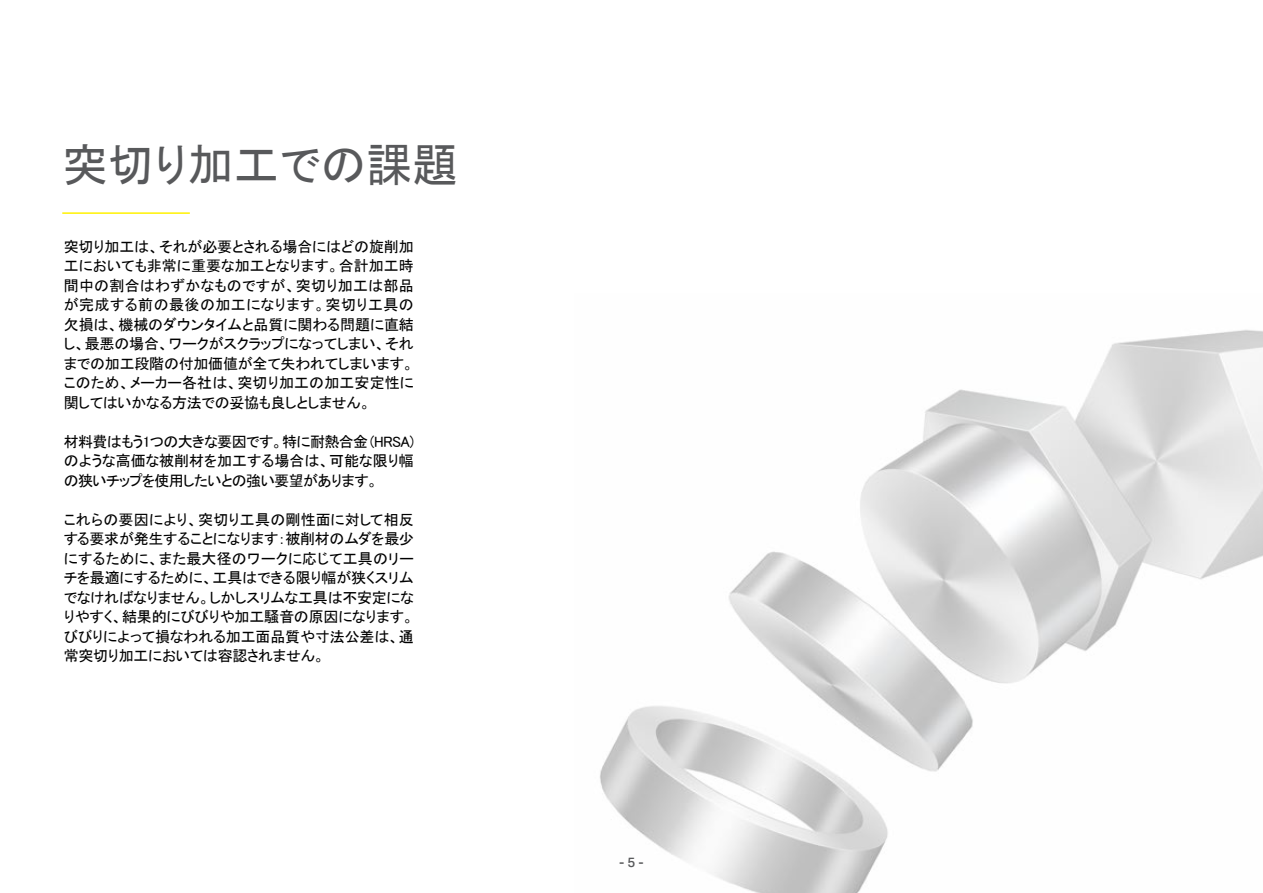
<style>
.page{position:relative;width:1263px;height:893px;background:#fff}
.page>*{position:absolute;margin:0;border:0;box-sizing:border-box;transform-origin:0 0}
.t1{font:45.75px "MS P Gothic";color:#58595b}
.t2{font:15px/19.5px "MS P Gothic";letter-spacing:-.015em;color:#000;text-align:justify}
.t3{font:500 13.5px "Aktiv Grotesk";color:#58595b}
</style>
<div class="page">
<hr style="left:62px;top:212px;width:128px;height:2px;background:#fff200">
<img style="left:600px;top:330px;width:663px;height:563px">
<h1 class="t1" style="left:62px;top:141px;width:397px">突切り加工での課題</h1>
<p class="t2" style="left:64px;top:236px;width:352px">突切り加工は、それが必要とされる場合にはどの旋削加工においても非常に重要な加工となります。合計加工時間中の割合はわずかなものですが、突切り加工は部品が完成する前の最後の加工になります。突切り工具の欠損は、機械のダウンタイムと品質に関わる問題に直結し、最悪の場合、ワークがスクラップになってしまい、それまでの加工段階の付加価値が全て失われてしまいます。このため、メーカー各社は、突切り加工の加工安定性に関してはいかなる方法での妥協も良しとしません。</p>
<p class="t2" style="left:64px;top:431px;width:352px">材料費はもう1つの大きな要因です。特に耐熱合金 (HRSA)のような高価な被削材を加工する場合は、可能な限り幅の狭いチップを使用したいとの強い要望があります。</p>
<p class="t2" style="left:64px;top:509px;width:352px">これらの要因により、突切り工具の剛性面に対して相反する要求が発生することになります：被削材のムダを最少にするために、また最大径のワークに応じて工具のリーチを最適にするために、工具はできる限り幅が狭くスリムでなければなりません。しかしスリムな工具は不安定になりやすく、結果的にびびりや加工騒音の原因になります。びびりによって損なわれる加工面品質や寸法公差は、通常突切り加工においては容認されません。</p>
<p class="t3" style="left:619px;top:854px;width:26px">- 5 -</p>
</div>
